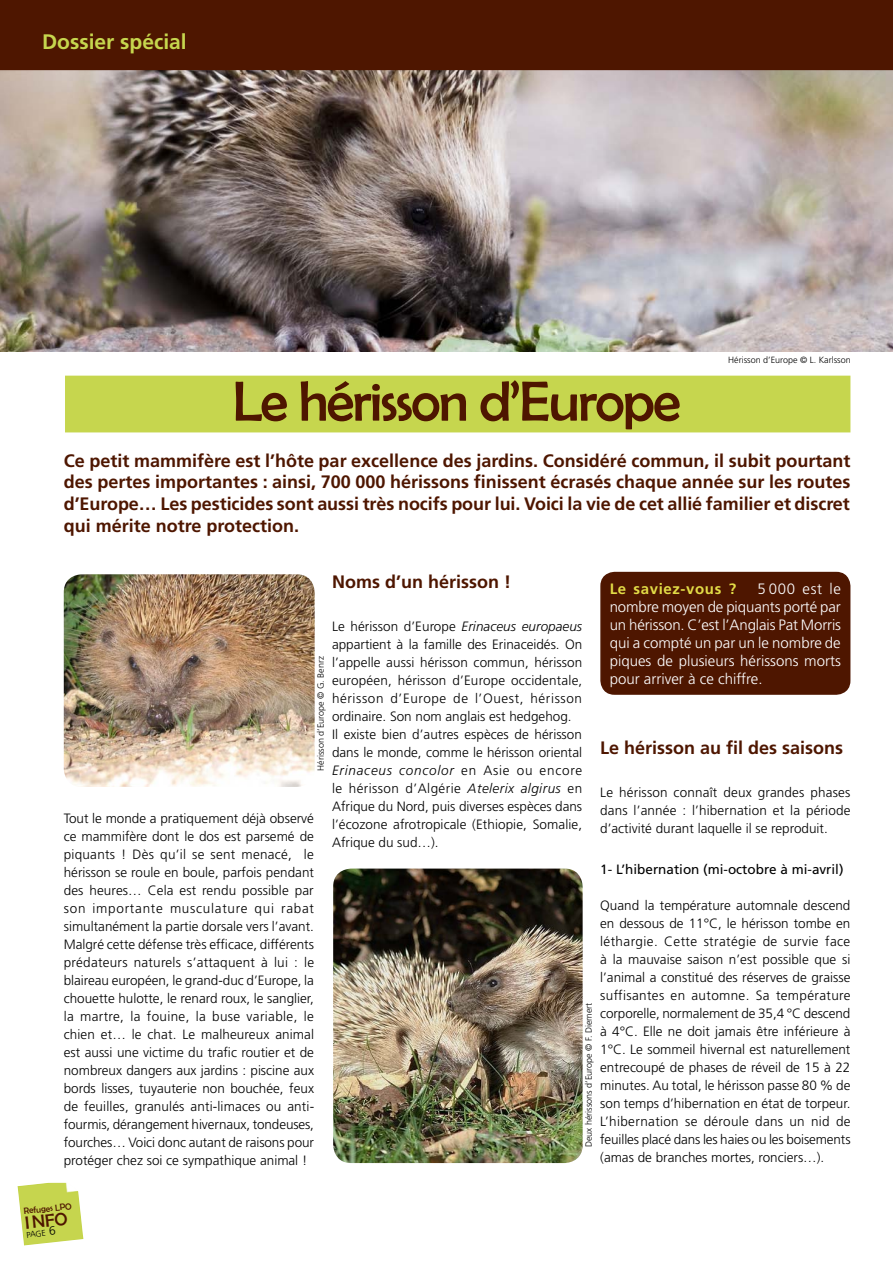
<style>
.page{position:relative;width:893px;height:1263px;background:#fff}
.page>*{position:absolute;margin:0;border:0;box-sizing:border-box;transform-origin:0 0}
.t1{font:57px "Berlin Sans FB";letter-spacing:-.03em;color:#4e1600}
.t2{font:700 21px "Frutiger";color:#c6d64e}
.t3{font:700 18px/21.6px "Frutiger";color:#4e1600;text-align:justify}
.t4{font:18px "Berlin Sans FB";color:#4e1600}
.t5{font:300 15px/18px "Frutiger";color:#fff;text-align:justify}
.t6{font:700 15px "Frutiger";letter-spacing:.04em;color:#e2dc47}
.t7{font:300 13.5px/18px "Frutiger";color:#000;text-align:justify}
.t8{font:13.5px "Frutiger";color:#000}
.t9{font:300 9px "Frutiger";color:#000}
.t10{font:9px "Berlin Sans FB";color:#4e1600}
.t11{font:300 8.4px "Frutiger";color:#000}
.s1{font-style:italic}
.s2{font-size:12px}
</style>
<div class="page">
<img style="left:0;top:70px;width:893px;height:281px">
<div style="left:0;top:0;width:893px;height:70px;background:#4e1600"></div>
<div style="left:65px;top:376px;width:785px;height:56px;background:#c6d64e"></div>
<img style="left:64px;top:574px;width:251px;height:213px">
<img style="left:18px;top:1183px;width:65px;height:62px">
<div style="left:601px;top:572px;width:249px;height:122px;background:#4e1600;border-radius:14px"></div>
<div style="left:600px;top:572px;width:250px;height:123px;border:2px solid #4e1600;border-radius:14px"></div>
<img style="left:333px;top:868px;width:250px;height:295px">
<h2 class="t2" style="left:42px;top:29px;width:146px">Dossier spécial</h2>
<p class="t9" style="left:728px;top:355px;width:124px">Hérisson d’Europe © L. Karlsson</p>
<h1 class="t1" style="left:233px;top:370px;width:449px">Le hérisson d’Europe</h1>
<p class="t3" style="left:64px;top:449px;width:788px">Ce petit mammifère est l’hôte par excellence des jardins. Considéré commun, il subit pourtant des pertes importantes : ainsi, 700 000 hérissons finissent écrasés chaque année sur les routes d’Europe… Les pesticides sont aussi très nocifs pour lui. Voici la vie de cet allié familier et discret qui mérite notre protection.</p>
<h3 class="t3" style="left:332px;top:570px;width:180px">Noms d’un hérisson !</h3>
<p class="t7" style="left:332px;top:617px;width:252px;text-align:left">Le hérisson d’Europe <span class="s1">Erinaceus europaeus </span>appartient à la famille des Erinaceidés. On l’appelle aussi hérisson commun, hérisson européen, hérisson d’Europe occidentale, hérisson d’Europe de l’Ouest, hérisson ordinaire. Son nom anglais est hedgehog.<br>Il existe bien d’autres espèces de hérisson dans le monde, comme le hérisson oriental <span class="s1">Erinaceus concolor</span> en Asie ou encore le hérisson d’Algérie <span class="s1">Atelerix algirus</span> en Afrique du Nord, puis diverses espèces dans l’écozone afrotropicale (Ethiopie, Somalie, Afrique du sud…).</p>
<p class="t5" style="left:610px;top:579px;width:233px;text-indent:148px">5 000 est le nombre moyen de piquants porté par un hérisson. C’est l’Anglais Pat Morris qui a compté un par un le nombre de piques de plusieurs hérissons morts pour arriver à ce chiffre.</p>
<p class="t6" style="left:610px;top:580px;width:128px">Le saviez-vous ?</p>
<p class="t9" style="left:316px;top:771px;width:116px;rotate:-90deg">Hérisson d’Europe © G. Benrz</p>
<h3 class="t3" style="left:600px;top:737px;width:245px">Le hérisson au fil des saisons</h3>
<p class="t7" style="left:600px;top:784px;width:252px">Le hérisson connaît deux grandes phases dans l’année : l’hibernation et la période d’activité durant laquelle il se reproduit.</p>
<p class="t8" style="left:600px;top:861px;width:245px">1- L’hibernation (mi-octobre à mi-avril)</p>
<p class="t7" style="left:600px;top:896px;width:252px">Quand la température automnale descend en dessous de 11°C, le hérisson tombe en léthargie. Cette stratégie de survie face à la mauvaise saison n’est possible que si l’animal a constitué des réserves de graisse suffisantes en automne. Sa température corporelle, normalement de 35,4 °C descend à 4°C. Elle ne doit jamais être inférieure à 1°C. Le sommeil hivernal est naturellement entrecoupé de phases de réveil de 15 à 22 minutes. Au total, le hérisson passe 80 % de son temps d’hibernation en état de torpeur.<br>L’hibernation se déroule dans un nid de feuilles placé dans les haies ou les boisements (amas de branches mortes, ronciers…).</p>
<p class="t7" style="left:64px;top:809px;width:252px">Tout le monde a pratiquement déjà observé ce mammifère dont le dos est parsemé de piquants ! Dès qu’il se sent menacé, le hérisson se roule en boule, parfois pendant des heures… Cela est rendu possible par son importante musculature qui rabat simultanément la partie dorsale vers l’avant.<br>Malgré cette défense très efficace, différents prédateurs naturels s’attaquent à lui : le blaireau européen, le grand-duc d’Europe, la chouette hulotte, le renard roux, le sanglier, la martre, la fouine, la buse variable, le chien et… le chat. Le malheureux animal est aussi une victime du trafic routier et de nombreux dangers aux jardins : piscine aux bords lisses, tuyauterie non bouchée, feux de feuilles, granulés anti-limaces ou anti&shy;fourmis, dérangement hivernaux, tondeuses, fourches… Voici donc autant de raisons pour protéger chez soi ce sympathique animal !</p>
<p class="t9" style="left:584px;top:1147px;width:146px;rotate:-90deg">Deux hérissons d’Europe © F. Diemert</p>
<p class="t10" style="left:23px;top:1206px;width:50px;rotate:-6deg">Refuges LPO</p>
<h3 class="t4" style="left:24px;top:1213px;width:40px;rotate:-6deg">I nfo</h3>
<p class="t11" style="left:26px;top:1230px;width:31px;rotate:-6deg">page <span class="s2">6</span></p>
</div>
